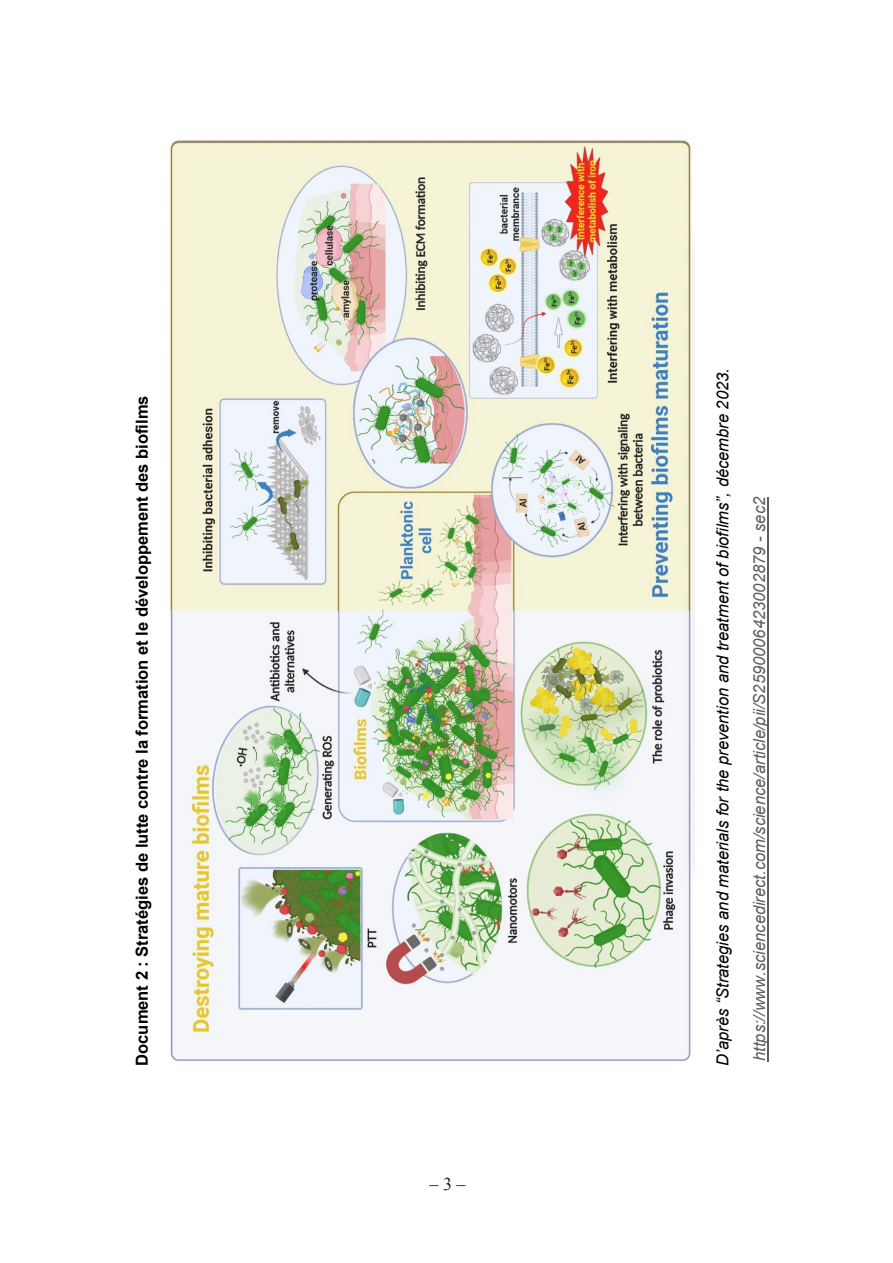
<style>
.page{position:relative;width:893px;height:1263px;background:#fff}
.page>*{position:absolute;margin:0;border:0;box-sizing:border-box;transform-origin:0 0}
.t1{font:18px "Times New Roman";color:#231f20}
.t2{font:italic 16.5px "Arial";color:#000}
.t3{font:700 16.5px "Arial";color:#000}
.t4{font:italic 16.5px "Arial";letter-spacing:-.01em;color:#5f5f5f}
</style>
<div class="page">
<hr style="left:767px;top:497px;width:1px;height:564px;background:#5f5f5f">
<img style="left:169px;top:140px;width:526px;height:922px">
<p class="t3" style="left:131px;top:1066px;width:672px;rotate:-90deg">Document 2 : Stratégies de lutte contre la formation et le développement des biofilms</p>
<p class="t1" style="left:430px;top:1172px;width:37px">‒ 3 ‒</p>
<p class="t2" style="left:712px;top:1066px;width:699px;rotate:-90deg">D’après “Strategies and materials for the prevention and treatment of biofilms”, décembre 2023.</p>
<p class="t4" style="left:749px;top:1061px;width:566px;rotate:-90deg">https://www.sciencedirect.com/science/article/pii/S2590006423002879 - sec2</p>
</div>
